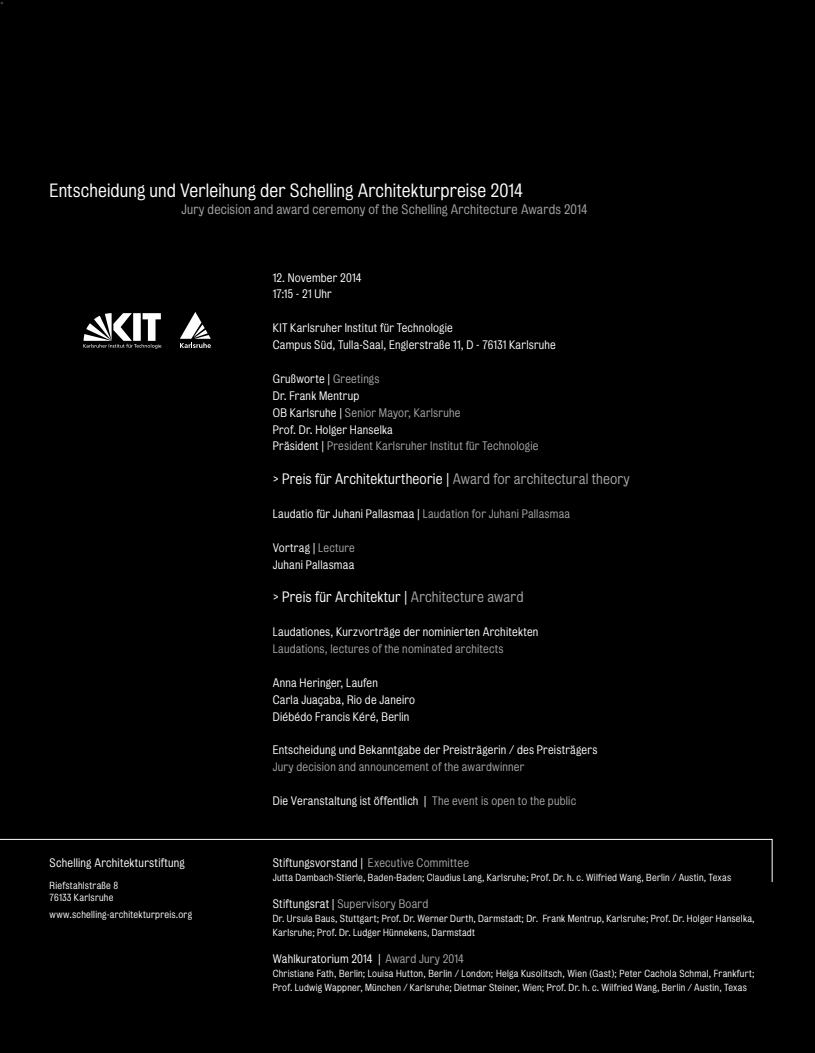
<style>
.page{position:relative;width:815px;height:1053px;background:#fff}
.page>*{position:absolute;margin:0;border:0;box-sizing:border-box;transform-origin:0 0}
.t1{font:300 17.5px "Bureau Grot";letter-spacing:.005em;color:#fff}
.t2{font:300 13.75px "Bureau Grot";letter-spacing:.01em;color:#fff}
.t3{font:300 12.5px "Bureau Grot";letter-spacing:.015em;color:#a8a8a5}
.t4{font:300 11.25px/16.9px "Bureau Grot";letter-spacing:.02em;color:#fff}
.t5{font:300 11.25px/16.9px "Bureau Grot";letter-spacing:.02em;color:#a8a8a5}
.t6{font:300 9.38px/13.8px "Bureau Grot";letter-spacing:.025em;color:#fff}
.t7{font:300 9.38px "Bureau Grot";color:#57544b}
.s1{color:#fff}
.s2{color:#a8a8a5}
</style>
<div class="page">
<div style="left:0;top:0;width:815px;height:1052px;background:#000"></div>
<svg style="left:0;top:838px;width:773px;height:44px"></svg>
<svg style="left:83px;top:313px;width:78px;height:36px"></svg>
<svg style="left:180px;top:312px;width:31px;height:36px"></svg>
<p class="t7" style="left:0;top:0;width:5px">*</p>
<h1 class="t1" style="left:50px;top:180px;width:475px">Entscheidung und Verleihung der Schelling Architekturpreise 2014</h1>
<p class="t3" style="left:181px;top:202px;width:408px">Jury decision and award ceremony of the Schelling Architecture Awards 2014</p>
<p class="t4" style="left:50px;top:854px;width:137px">Schelling Architekturstiftung</p>
<p class="t6" style="left:50px;top:880px;width:70px;line-height:11.2px">Riefstahlstraße 8<br>76133 Karlsruhe</p>
<p class="t6" style="left:50px;top:907px;width:144px">www.schelling-architekturpreis.org</p>
<p class="t4" style="left:273px;top:269px;width:90px">12. November 2014<br>17:15 - 21 Uhr</p>
<p class="t4" style="left:273px;top:320px;width:285px">KIT Karlsruher Institut für Technologie<br>Campus Süd, Tulla-Saal, Englerstraße 11, D - 76131 Karlsruhe</p>
<p class="t5" style="left:273px;top:370px;width:267px"><span class="s1">Grußworte |</span> Greetings<br><span class="s1">Dr. Frank Mentrup<br>OB Karlsruhe |</span> Senior Mayor, Karlsruhe<br><span class="s1">Prof. Dr. Holger Hanselka<br>Präsident |</span> President Karlsruher Institut für Technologie</p>
<p class="t2" style="left:273px;top:471px;width:358px">&gt; Preis für Architekturtheorie | <span class="s2">Award for architectural theory</span></p>
<p class="t4" style="left:273px;top:505px;width:299px">Laudatio für Juhani Pallasmaa | <span class="s2">Laudation for Juhani Pallasmaa</span></p>
<p class="t4" style="left:273px;top:539px;width:84px">Vortrag | <span class="s2">Lecture<br></span>Juhani Pallasmaa</p>
<p class="t2" style="left:273px;top:589px;width:252px">&gt; Preis für Architektur | <span class="s2">Architecture award</span></p>
<p class="t4" style="left:273px;top:623px;width:267px">Laudationes, Kurzvorträge der nominierten Architekten</p>
<p class="t5" style="left:273px;top:640px;width:232px">Laudations, lectures of the nominated architects</p>
<p class="t4" style="left:273px;top:674px;width:144px">Anna Heringer, Laufen<br>Carla Juaçaba, Rio de Janeiro<br>Diébédo Francis Kéré, Berlin</p>
<p class="t4" style="left:273px;top:741px;width:326px">Entscheidung und Bekanntgabe der Preisträgerin / des Preisträgers</p>
<p class="t5" style="left:273px;top:758px;width:253px">Jury decision and announcement of the awardwinner</p>
<p class="t4" style="left:273px;top:792px;width:305px">Die Veranstaltung ist öffentlich | <span class="s2">The event is open to the public</span></p>
<p class="t4" style="left:273px;top:854px;width:198px">Stiftungsvorstand | <span class="s2">Executive Committee</span></p>
<p class="t6" style="left:273px;top:870px;width:460px">Jutta Dambach-Stierle, Baden-Baden; Claudius Lang, Karlsruhe; Prof. Dr. h. c. Wilfried Wang, Berlin / Austin, Texas</p>
<p class="t5" style="left:273px;top:895px;width:157px"><span class="s1">Stiftungsrat |</span> Supervisory Board</p>
<p class="t6" style="left:273px;top:911px;width:483px">Dr. Ursula Baus, Stuttgart; Prof. Dr. Werner Durth, Darmstadt; Dr. Frank Mentrup, Karlsruhe; Prof. Dr. Holger Hanselka,<br>Karlsruhe; Prof. Dr. Ludger Hünnekens, Darmstadt</p>
<p class="t4" style="left:273px;top:950px;width:193px">Wahlkuratorium 2014 | <span class="s2">Award Jury 2014</span></p>
<p class="t6" style="left:273px;top:966px;width:483px">Christiane Fath, Berlin; Louisa Hutton, Berlin / London; Helga Kusolitsch, Wien (Gast); Peter Cachola Schmal, Frankfurt;<br>Prof. Ludwig Wappner, München / Karlsruhe; Dietmar Steiner, Wien; Prof. Dr. h. c. Wilfried Wang, Berlin / Austin, Texas</p>
</div>
